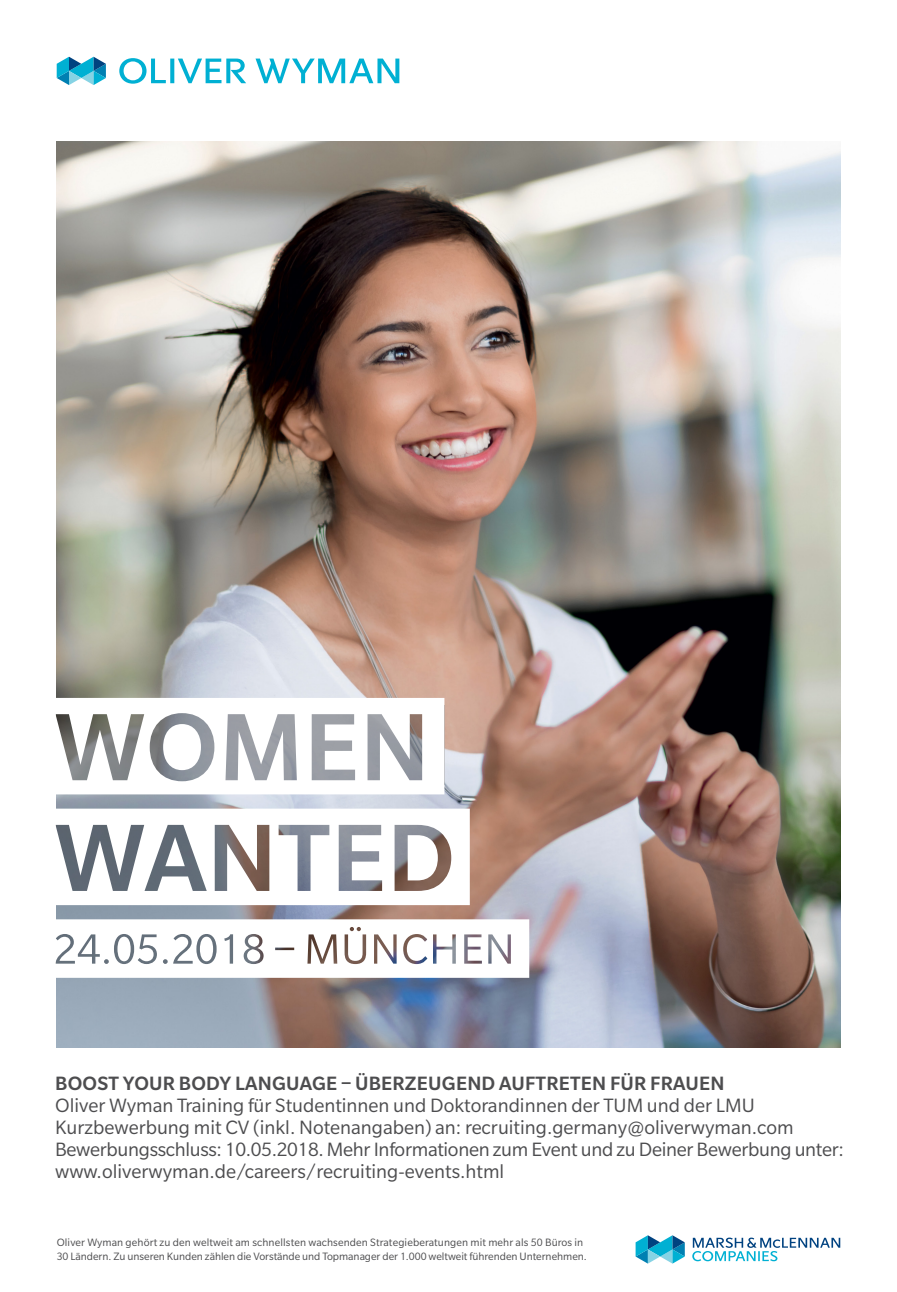
<style>
.page{position:relative;width:897px;height:1292px;background:#fff}
.page>*{position:absolute;margin:0;border:0;box-sizing:border-box;transform-origin:0 0}
.t1{font:21px/22px "Slate Pro";color:#4d4d4f}
.t2{font:500 21px "Slate Pro";letter-spacing:.01em;color:#4d4d4f}
.t3{font:11.6px/13.9px "Slate Pro";letter-spacing:-.005em;color:#4d4d4f}
</style>
<div class="page">
<img style="left:57px;top:142px;width:783px;height:905px">
<svg style="left:692px;top:1237px;width:148px;height:24px"></svg>
<svg style="left:636px;top:1235px;width:49px;height:28px"></svg>
<svg style="left:57px;top:57px;width:49px;height:28px"></svg>
<svg style="left:256px;top:59px;width:143px;height:24px"></svg>
<svg style="left:119px;top:58px;width:127px;height:26px"></svg>
<svg style="left:55px;top:808px;width:415px;height:97px"></svg>
<svg style="left:55px;top:698px;width:389px;height:96px"></svg>
<svg style="left:55px;top:919px;width:474px;height:58px"></svg>
<p class="t2" style="left:55px;top:1071px;width:671px">BOOST YOUR BODY LANGUAGE – ÜBERZEUGEND AUFTRETEN FÜR FRAUEN</p>
<p class="t1" style="left:55px;top:1093px;width:790px">Oliver Wyman Training für Studentinnen und Doktorandinnen der TUM und der LMU Kurzbewerbung mit CV (inkl. Notenangaben) an: recruiting.germany@oliverwyman.com Bewerbungsschluss: 10.05.2018. Mehr Informationen zum Event und zu Deiner Bewerbung unter: www.oliverwyman.de/careers/recruiting-events.html</p>
<p class="t3" style="left:57px;top:1235px;width:532px">Oliver Wyman gehört zu den weltweit am schnellsten wachsenden Strategieberatungen mit mehr als 50 Büros in<br>30 Ländern. Zu unseren Kunden zählen die Vorstände und Topmanager der 1.000 weltweit führenden Unternehmen.</p>
</div>
